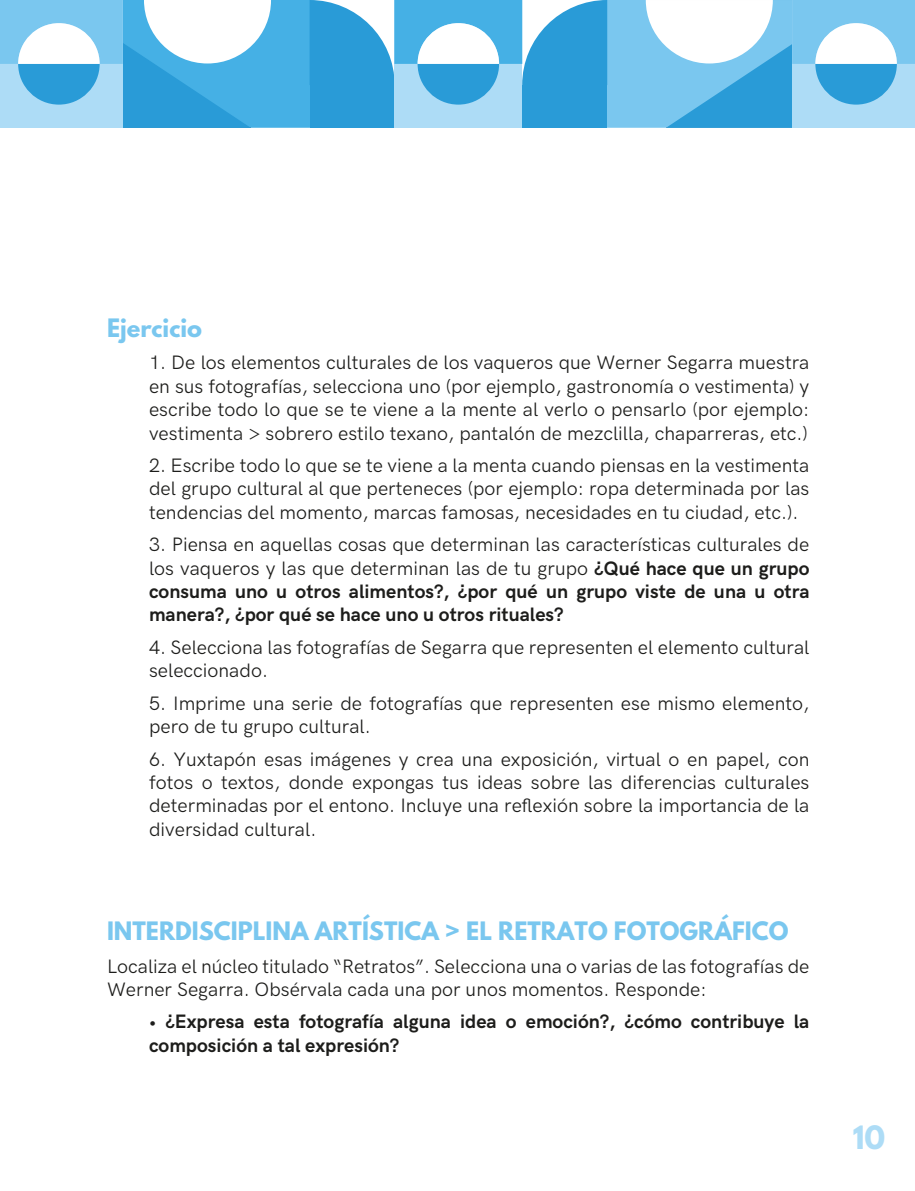
<style>
.page{position:relative;width:915px;height:1191px;background:#fff}
.page>*{position:absolute;margin:0;border:0;box-sizing:border-box;transform-origin:0 0}
.t1{font:700 28.5px "League Spartan";color:#addcf6}
.t2{font:700 22.5px "League Spartan";color:#7ac7ef}
.t3{font:19.5px/23.4px "HK Grotesk";color:#1d1d1b;text-align:justify}
.t4{font:700 19.5px/23.4px "HK Grotesk";color:#1d1d1b;text-align:justify}
.s1{font-weight:400}
</style>
<div class="page">
<svg style="left:0;top:0;width:914px;height:128px"></svg>
<p class="t2" style="left:107px;top:310px;width:97px">Ejercicio</p>
<p class="t3" style="left:149px;top:349px;width:661px">1. De los elementos culturales de los vaqueros que Werner Segarra muestra en sus fotografías, selecciona uno (por ejemplo, gastronomía o vestimenta) y escribe todo lo que se te viene a la mente al verlo o pensarlo (por ejemplo: vestimenta &gt; sobrero estilo texano, pantalón de mezclilla, chaparreras, etc.)</p>
<p class="t3" style="left:149px;top:452px;width:661px">2. Escribe todo lo que se te viene a la menta cuando piensas en la vestimenta del grupo cultural al que perteneces (por ejemplo: ropa determinada por las tendencias del momento, marcas famosas, necesidades en tu ciudad, etc.).</p>
<p class="t4" style="left:149px;top:531px;width:661px"><span class="s1">3. Piensa en aquellas cosas que determinan las características culturales de los vaqueros y las que determinan las de tu grupo</span> ¿Qué hace que un grupo consuma uno u otros alimentos?, ¿por qué un grupo viste de una u otra manera?, ¿por qué se hace uno u otros rituales?</p>
<p class="t3" style="left:149px;top:634px;width:661px">4. Selecciona las fotografías de Segarra que representen el elemento cultural seleccionado.</p>
<p class="t3" style="left:149px;top:690px;width:661px">5. Imprime una serie de fotografías que representen ese mismo elemento, pero de tu grupo cultural.</p>
<p class="t3" style="left:149px;top:745px;width:661px">6. Yuxtapón esas imágenes y crea una exposición, virtual o en papel, con fotos o textos, donde expongas tus ideas sobre las diferencias culturales determinadas por el entono. Incluye una reflexión sobre la importancia de la diversidad cultural.</p>
<p class="t2" style="left:107px;top:913px;width:682px">INTERDISCIPLINA ARTÍSTICA &gt; EL RETRATO FOTOGRÁFICO</p>
<p class="t3" style="left:107px;top:952px;width:703px">Localiza el núcleo titulado “Retratos”. Selecciona una o varias de las fotografías de<br>Werner Segarra. Obsérvala cada una por unos momentos. Responde:</p>
<p class="t4" style="left:149px;top:1008px;width:661px">• ¿Expresa esta fotografía alguna idea o emoción?, ¿cómo contribuye la composición a tal expresión?</p>
<h1 class="t1" style="left:852px;top:1115px;width:34px">10</h1>
</div>
